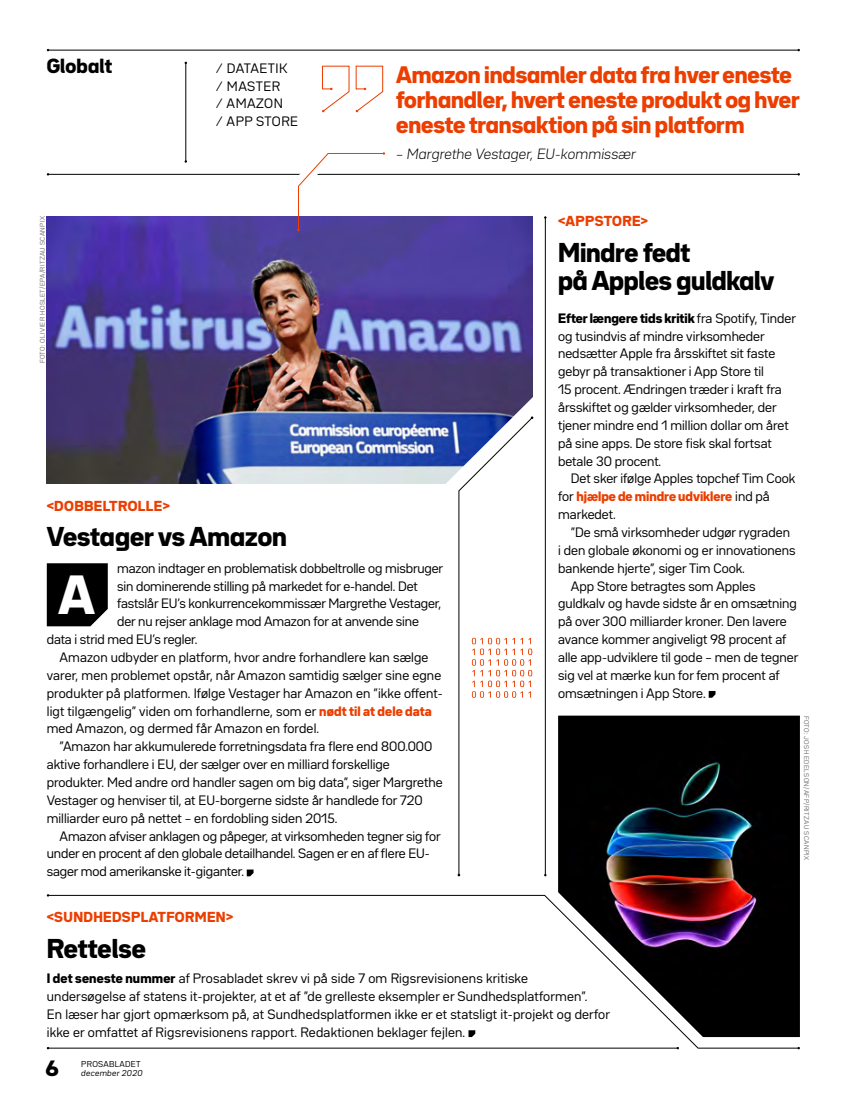
<style>
.page{position:relative;width:851px;height:1106px;background:#fff}
.page>*{position:absolute;margin:0;border:0;box-sizing:border-box;transform-origin:0 0}
.t1{font:900 48.45px "Bw Seido Raw";color:#fff}
.t2{font:900 24px/28.5px "Bw Seido Raw";letter-spacing:-.01em;color:#000}
.t3{font:900 21px/25px "Bw Seido Raw";letter-spacing:-.005em;color:#eb3e00}
.t4{font:900 19.5px "Bw Seido Raw";color:#000}
.t5{font:900 18px "Bw Seido Raw";color:#000}
.t6{font:italic 300 13.05px "Bw Seido Raw";letter-spacing:.01em;color:#000}
.t7{font:900 12.75px "Bw Seido Raw";letter-spacing:.03em;color:#eb3e00}
.t8{font:12px/17.9px "Bw Seido Raw";color:#000}
.t9{font:12px/17.9px "Bw Seido Raw";letter-spacing:.04em;color:#000}
.t10{font:italic 7.5px "Bw Seido Raw";letter-spacing:.04em;color:#000}
.t11{font:7.5px "Bw Seido Raw";letter-spacing:.04em;color:#000}
.t12{font:6px "Bw Seido Raw";letter-spacing:.06em;color:#71706e}
.s1{font-weight:900;color:#eb3e00}
.s2{font-weight:900}
</style>
<div class="page">
<img style="left:47px;top:216px;width:485px;height:267px">
<img style="left:558px;top:715px;width:241px;height:179px">
<img style="left:519px;top:877px;width:201px;height:173px">
<svg style="left:322px;top:66px;width:27px;height:46px"></svg>
<svg style="left:355px;top:66px;width:28px;height:46px"></svg>
<svg style="left:247px;top:869px;width:6px;height:7px"></svg>
<svg style="left:708px;top:691px;width:7px;height:6px"></svg>
<svg style="left:47px;top:563px;width:61px;height:63px;background:#0b0b0b"></svg>
<svg style="left:47px;top:894px;width:752px;height:154px"></svg>
<svg style="left:442px;top:395px;width:92px;height:481px"></svg>
<hr style="left:545px;top:217px;width:1px;height:658px;background:#000">
<hr style="left:48px;top:174px;width:750px;height:1px;background:#000">
<hr style="left:48px;top:50px;width:750px;height:1px;background:#000">
<hr style="left:185px;top:63px;width:1px;height:98px;background:#000">
<svg style="left:293px;top:152px;width:92px;height:79px"></svg>
<h3 class="t5" style="left:47px;top:53px;width:67px">Globalt</h3>
<p class="t9" style="left:219px;top:59px;width:81px">⁄ DATAETIK<br>⁄ MASTER<br>⁄ AMAZON<br>⁄ APP STORE</p>
<h3 class="t3" style="left:396px;top:62px;width:405px">Amazon indsamler data fra hver eneste forhandler, hvert eneste produkt og hver eneste transaktion på sin platform</h3>
<p class="t6" style="left:396px;top:145px;width:241px">– Margrethe Vestager, EU-kommissær</p>
<p class="t12" style="left:38px;top:363px;width:149px;rotate:-90deg">FOTO: OLIVIER HOSLET/EPA/RITZAU SCANPIX</p>
<p class="t7" style="left:47px;top:497px;width:125px">&lt;DOBBELTROLLE&gt;</p>
<h2 class="t2" style="left:47px;top:521px;width:241px">Vestager vs Amazon</h2>
<p class="t8" style="left:117px;top:559px;width:327px">mazon indtager en problematisk dobbeltrolle og misbruger</p>
<p class="t8" style="left:117px;top:577px;width:302px">sin dominerende stilling på markedet for e-handel. Det</p>
<p class="t8" style="left:117px;top:594px;width:325px">fastslår EU’s konkurrencekommissær Margrethe Vestager,</p>
<p class="t8" style="left:117px;top:612px;width:303px">der nu rejser anklage mod Amazon for at anvende sine</p>
<p class="t8" style="left:47px;top:630px;width:152px">data i strid med EU’s regler.</p>
<p class="t8" style="left:60px;top:648px;width:370px">Amazon udbyder en platform, hvor andre forhandlere kan sælge</p>
<p class="t8" style="left:47px;top:666px;width:396px">varer, men problemet opstår, når Amazon samtidig sælger sine egne</p>
<p class="t8" style="left:47px;top:684px;width:397px">produkter på platformen. Ifølge Vestager har Amazon en ”ikke offent-</p>
<p class="t8" style="left:47px;top:702px;width:386px">ligt tilgængelig” viden om forhandlerne, som er <span class="s1">nødt til at dele data</span></p>
<p class="t8" style="left:47px;top:719px;width:274px">med Amazon, og dermed får Amazon en fordel.</p>
<p class="t8" style="left:60px;top:737px;width:374px">”Amazon har akkumulerede forretningsdata fra flere end 800.000</p>
<p class="t8" style="left:47px;top:755px;width:344px">aktive forhandlere i EU, der sælger over en milliard forskellige</p>
<p class="t8" style="left:47px;top:773px;width:397px">produkter. Med andre ord handler sagen om big data”, siger Margrethe</p>
<p class="t8" style="left:47px;top:791px;width:377px">Vestager og henviser til, at EU-borgerne sidste år handlede for 720</p>
<p class="t8" style="left:47px;top:809px;width:292px">milliarder euro på nettet – en fordobling siden 2015.</p>
<p class="t8" style="left:60px;top:826px;width:382px">Amazon afviser anklagen og påpeger, at virksomheden tegner sig for</p>
<p class="t8" style="left:47px;top:844px;width:384px">under en procent af den globale detailhandel. Sagen er en af flere EU-</p>
<p class="t8" style="left:47px;top:862px;width:199px">sager mod amerikanske it-giganter.</p>
<h1 class="t1" style="left:58px;top:562px;width:38px">A</h1>
<p class="t7" style="left:47px;top:908px;width:188px">&lt;SUNDHEDSPLATFORMEN&gt;</p>
<h2 class="t2" style="left:47px;top:934px;width:101px">Rettelse</h2>
<p class="t7" style="left:558px;top:212px;width:91px">&lt;APPSTORE&gt;</p>
<h2 class="t2" style="left:558px;top:238px;width:218px">Mindre fedt<br>på Apples guldkalv</h2>
<p class="t8" style="left:558px;top:309px;width:239px"><span class="s2">Efter længere tids kritik</span> fra Spotify, Tinder og tusindvis af mindre virksomheder nedsætter Apple fra årsskiftet sit faste gebyr på transaktioner i App Store til<br>15 procent. Ændringen træder i kraft fra årsskiftet og gælder virksomheder, der tjener mindre end 1 million dollar om året på sine apps. De store fisk skal fortsat betale 30 procent.</p>
<p class="t8" style="left:558px;top:469px;width:239px;text-indent:13px">Det sker ifølge Apples topchef Tim Cook for <span class="s1">hjælpe de mindre udviklere</span> ind på markedet.</p>
<p class="t8" style="left:570px;top:523px;width:221px">”De små virksomheder udgør rygraden</p>
<p class="t8" style="left:558px;top:541px;width:239px">i den globale økonomi og er innovationens</p>
<p class="t8" style="left:558px;top:559px;width:188px">bankende hjerte”, siger Tim Cook.</p>
<p class="t8" style="left:570px;top:577px;width:186px">App Store betragtes som Apples</p>
<p class="t8" style="left:558px;top:594px;width:240px">guldkalv og havde sidste år en omsætning</p>
<p class="t8" style="left:558px;top:612px;width:230px">på over 300 milliarder kroner. Den lavere</p>
<p class="t8" style="left:558px;top:630px;width:230px">avance kommer angiveligt 98 procent af</p>
<p class="t8" style="left:558px;top:648px;width:242px">alle app-udviklere til gode – men de tegner</p>
<p class="t8" style="left:558px;top:666px;width:223px">sig vel at mærke kun for fem procent af</p>
<p class="t8" style="left:558px;top:684px;width:149px">omsætningen i App Store.</p>
<p class="t12" style="left:810px;top:715px;width:146px;rotate:90deg">FOTO: JOSH EDELSON/AFP/RITZAU SCANPIX</p>
<p class="t8" style="left:47px;top:969px;width:564px"><span class="s2">I det seneste nummer</span> af Prosabladet skrev vi på side 7 om Rigsrevisionens kritiske undersøgelse af statens it-projekter, at et af ”de grelleste eksempler er Sundhedsplatformen”.<br>En læser har gjort opmærksom på, at Sundhedsplatformen ikke er et statsligt it-projekt og derfor ikke er omfattet af Rigsrevisionens rapport. Redaktionen beklager fejlen.</p>
<h3 class="t4" style="left:46px;top:1054px;width:14px">6</h3>
<p class="t10" style="left:81px;top:1067px;width:63px">december 2020</p>
<p class="t11" style="left:81px;top:1058px;width:61px">PROSABLADET</p>
</div>
